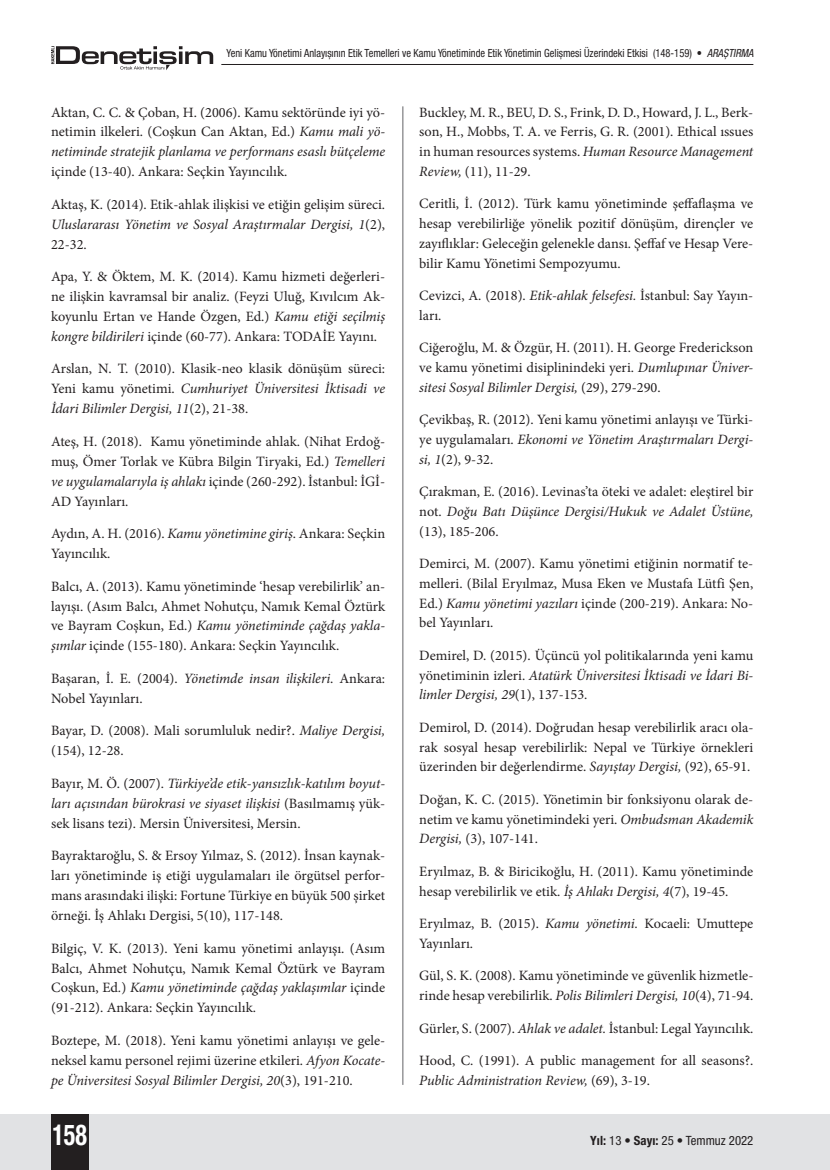
<style>
.page{position:relative;width:830px;height:1170px;background:#fff}
.page>*{position:absolute;margin:0;border:0;box-sizing:border-box;transform-origin:0 0}
.t1{font:700 condensed 28.8px "Helvetica Neue LT Pro";color:#fff;scale:.83 1}
.t2{font:14.25px/19.6px "Minion Pro";color:#231f20;text-align:justify}
.t3{font:italic 14.25px/19.8px "Minion Pro";letter-spacing:-.01em;color:#231f20;text-align:justify}
.t4{font:condensed 12.75px "Helvetica Neue LT Pro";color:#231f20}
.t5{font:condensed 11.25px "Helvetica Neue LT Pro";color:#231f20;scale:.93 1}
.s1{font-style:italic}
.s2{font-style:normal}
.s3{font-weight:700}
</style>
<div class="page">
<hr style="left:402px;top:106px;width:1px;height:978px;background:#636366">
<div style="left:0;top:1114px;width:829px;height:55px;background:#e1e2e4"></div>
<div style="left:51px;top:1114px;width:37px;height:55px;background:#231f20"></div>
<hr style="left:221px;top:64px;width:532px;height:1px;background:#231f20">
<svg style="left:51px;top:46px;width:162px;height:24px"></svg>
<hr style="left:829px;top:1114px;width:1px;height:55px;background:#e1e2e4">
<p class="t5" style="left:226px;top:47px;width:567px">Yeni Kamu Yönetimi Anlayışının Etik Temelleri ve Kamu Yönetiminde Etik Yönetimin Gelişmesi Üzerindeki Etkisi (148-159) • <span class="s1">ARAŞTIRMA</span></p>
<p class="t2" style="left:51px;top:102px;width:335px">Aktan, C. C. &amp; Çoban, H. (2006). Kamu sektöründe iyi yö&shy;netimin ilkeleri. (Coşkun Can Aktan, Ed.) <span class="s1">Kamu mali yö&shy;netiminde stratejik planlama ve performans esaslı bütçeleme</span></p>
<p class="t2" style="left:51px;top:162px;width:238px">içinde (13-40). Ankara: Seçkin Yayıncılık.</p>
<p class="t2" style="left:51px;top:194px;width:335px">Aktaş, K. (2014). Etik-ahlak ilişkisi ve etiğin gelişim süreci.<br><span class="s1">Uluslararası Yönetim ve Sosyal Araştırmalar Dergisi, 1</span>(2), 22-32.</p>
<p class="t2" style="left:51px;top:267px;width:335px">Apa, Y. &amp; Öktem, M. K. (2014). Kamu hizmeti değerleri&shy;ne ilişkin kavramsal bir analiz. (Feyzi Uluğ, Kıvılcım Ak&shy;koyunlu Ertan ve Hande Özgen, Ed.) <span class="s1">Kamu etiği seçilmiş kongre bildirileri</span> içinde (60-77). Ankara: TODAİE Yayını.</p>
<p class="t2" style="left:51px;top:359px;width:335px">Arslan, N. T. (2010). Klasik-neo klasik dönüşüm süreci:<br>Yeni kamu yönetimi. <span class="s1">Cumhuriyet Üniversitesi İktisadi ve İdari Bilimler Dergisi, 11</span>(2), 21-38.</p>
<p class="t2" style="left:51px;top:431px;width:335px">Ateş, H. (2018). Kamu yönetiminde ahlak. (Nihat Erdoğ&shy;muş, Ömer Torlak ve Kübra Bilgin Tiryaki, Ed.) <span class="s1">Temelleri ve uygulamalarıyla iş ahlakı</span> içinde (260-292). İstanbul: İGİ-AD Yayınları.</p>
<p class="t2" style="left:51px;top:523px;width:335px">Aydın, A. H. (2016). <span class="s1">Kamu yönetimine giriş</span>. Ankara: Seçkin<br>Yayıncılık.</p>
<p class="t2" style="left:51px;top:576px;width:335px">Balcı, A. (2013). Kamu yönetiminde ‘hesap verebilirlik’ an&shy;layışı. (Asım Balcı, Ahmet Nohutçu, Namık Kemal Öztürk ve Bayram Coşkun, Ed.) <span class="s1">Kamu yönetiminde çağdaş yakla&shy;şımlar</span> içinde (155-180). Ankara: Seçkin Yayıncılık.</p>
<p class="t2" style="left:51px;top:668px;width:335px">Başaran, İ. E. (2004). <span class="s1">Yönetimde insan ilişkileri</span>. Ankara:<br>Nobel Yayınları.</p>
<p class="t2" style="left:51px;top:721px;width:335px">Bayar, D. (2008). Mali sorumluluk nedir?. <span class="s1">Maliye Dergisi, </span>(154), 12-28.</p>
<p class="t3" style="left:51px;top:773px;width:335px"><span class="s2">Bayır, M. Ö. (2007).</span> Türkiye’de etik-yansızlık-katılım boyut&shy;ları açısından bürokrasi ve siyaset ilişkisi <span class="s2">(Basılmamış yük&shy;sek lisans tezi). Mersin Üniversitesi, Mersin.</span></p>
<p class="t2" style="left:51px;top:845px;width:335px">Bayraktaroğlu, S. &amp; Ersoy Yılmaz, S. (2012). İnsan kaynak&shy;ları yönetiminde iş etiği uygulamaları ile örgütsel perfor&shy;mans arasındaki ilişki: Fortune Türkiye en büyük 500 şirket örneği. İş Ahlakı Dergisi, 5(10), 117-148.</p>
<p class="t2" style="left:51px;top:938px;width:335px">Bilgiç, V. K. (2013). Yeni kamu yönetimi anlayışı. (Asım Balcı, Ahmet Nohutçu, Namık Kemal Öztürk ve Bayram Coşkun, Ed<span class="s1">.</span>) <span class="s1">Kamu yönetiminde çağdaş yaklaşımlar</span> içinde (91-212). Ankara: Seçkin Yayıncılık.</p>
<p class="t2" style="left:51px;top:1030px;width:335px">Boztepe, M. (2018). Yeni kamu yönetimi anlayışı ve gele&shy;neksel kamu personel rejimi üzerine etkileri. <span class="s1">Afyon Kocate&shy;pe Üniversitesi Sosyal Bilimler Dergisi, 20</span>(3), 191-210.</p>
<p class="t2" style="left:419px;top:102px;width:335px">Buckley, M. R., BEU, D. S., Frink, D. D., Howard, J. L., Berk&shy;son, H., Mobbs, T. A. ve Ferris, G. R. (2001). Ethical ıssues in human resources systems. <span class="s1">Human Resource Management Review,</span> (11), 11-29.</p>
<p class="t2" style="left:419px;top:194px;width:335px">Ceritli, İ. (2012). Türk kamu yönetiminde şeffaflaşma ve hesap verebilirliğe yönelik pozitif dönüşüm, dirençler ve zayıflıklar: Geleceğin gelenekle dansı. Şeffaf ve Hesap Vere&shy;bilir Kamu Yönetimi Sempozyumu.</p>
<p class="t2" style="left:419px;top:286px;width:335px">Cevizci, A. (2018). <span class="s1">Etik-ahlak felsefesi.</span> İstanbul: Say Yayın&shy;ları.</p>
<p class="t2" style="left:419px;top:338px;width:335px">Ciğeroğlu, M. &amp; Özgür, H. (2011). H. George Frederickson ve kamu yönetimi disiplinindeki yeri. <span class="s1">Dumlupınar Üniver&shy;sitesi Sosyal Bilimler Dergisi,</span> (29), 279-290.</p>
<p class="t2" style="left:419px;top:410px;width:335px">Çevikbaş, R. (2012). Yeni kamu yönetimi anlayışı ve Türki&shy;ye uygulamaları. <span class="s1">Ekonomi ve Yönetim Araştırmaları Dergi&shy;si, 1</span>(2), 9-32.</p>
<p class="t2" style="left:419px;top:482px;width:335px">Çırakman, E. (2016). Levinas’ta öteki ve adalet: eleştirel bir not. <span class="s1">Doğu Batı Düşünce Dergisi/Hukuk ve Adalet Üstüne, </span>(13), 185-206.</p>
<p class="t2" style="left:419px;top:554px;width:335px">Demirci, M. (2007). Kamu yönetimi etiğinin normatif te&shy;melleri. (Bilal Eryılmaz, Musa Eken ve Mustafa Lütfi Şen, Ed.) <span class="s1">Kamu yönetimi yazıları</span> içinde (200-219). Ankara: No&shy;bel Yayınları.</p>
<p class="t2" style="left:419px;top:645px;width:335px">Demirel, D. (2015). Üçüncü yol politikalarında yeni kamu yönetiminin izleri. <span class="s1">Atatürk Üniversitesi İktisadi ve İdari Bi&shy;limler Dergisi, 29</span>(1), 137-153.</p>
<p class="t2" style="left:419px;top:717px;width:335px">Demirol, D. (2014). Doğrudan hesap verebilirlik aracı ola&shy;rak sosyal hesap verebilirlik: Nepal ve Türkiye örnekleri üzerinden bir değerlendirme. <span class="s1">Sayıştay Dergisi,</span> (92), 65-91.</p>
<p class="t2" style="left:419px;top:789px;width:335px">Doğan, K. C. (2015). Yönetimin bir fonksiyonu olarak de&shy;netim ve kamu yönetimindeki yeri. <span class="s1">Ombudsman Akademik Dergisi,</span> (3), 107-141.</p>
<p class="t2" style="left:419px;top:861px;width:335px">Eryılmaz, B. &amp; Biricikoğlu, H. (2011). Kamu yönetiminde hesap verebilirlik ve etik. <span class="s1">İş Ahlakı Dergisi, 4</span>(7), 19-45.</p>
<p class="t2" style="left:419px;top:913px;width:335px">Eryılmaz, B. (2015). <span class="s1">Kamu yönetimi.</span> Kocaeli: Umuttepe<br>Yayınları.</p>
<p class="t2" style="left:419px;top:965px;width:335px">Gül, S. K. (2008). Kamu yönetiminde ve güvenlik hizmetle&shy;rinde hesap verebilirlik. <span class="s1">Polis Bilimleri Dergisi, 10</span>(4), 71-94.</p>
<p class="t2" style="left:419px;top:1018px;width:335px">Gürler, S. (2007). <span class="s1">Ahlak ve adalet.</span> İstanbul: Legal Yayıncılık.</p>
<p class="t2" style="left:419px;top:1050px;width:335px">Hood, C. (1991). A public management for all seasons?.<br><span class="s1">Public Administration Review,</span> (69), 3-19.</p>
<h1 class="t1" style="left:52px;top:1117px;width:43px">158</h1>
<p class="t4" style="left:590px;top:1133px;width:164px"><span class="s3">Yıl:</span> 13 <span class="s3">• Sayı:</span> 25 <span class="s3">•</span> Temmuz 2022</p>
</div>
